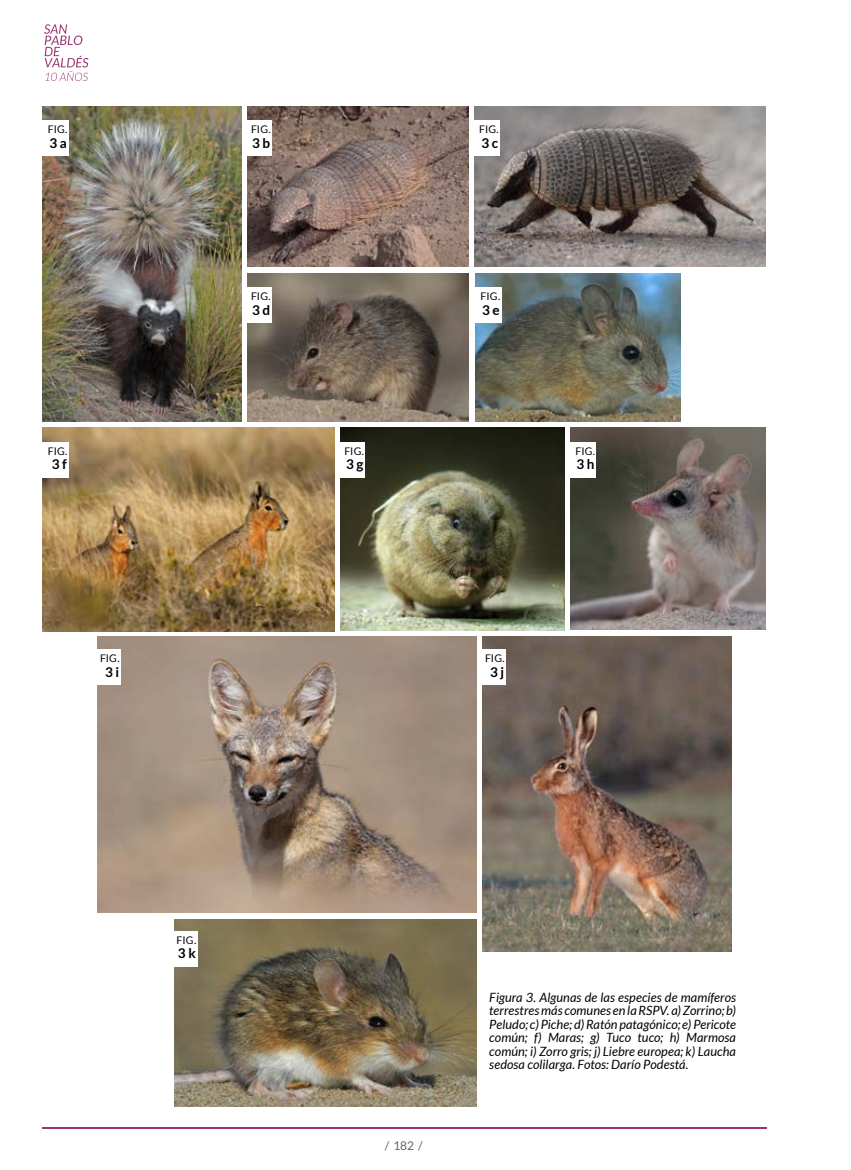
<style>
.page{position:relative;width:851px;height:1170px;background:#fff}
.page>*{position:absolute;margin:0;border:0;box-sizing:border-box;transform-origin:0 0}
.t1{font:700 13.5px "Lato";color:#000}
.t2{font:italic 12.75px/13.5px "Lato";letter-spacing:.005em;color:#000;text-align:justify}
.t3{font:12px "Lato";color:#646567}
.t4{font:10.5px "Lato";letter-spacing:.005em;color:#000}
</style>
<div class="page">
<svg style="left:44px;top:24px;width:45px;height:57px"></svg>
<hr style="left:42px;top:1127px;width:724px;height:1px;background:#993672">
<img style="left:43px;top:106px;width:198px;height:315px">
<div style="left:41px;top:121px;width:28px;height:35px;background:#fff"></div>
<img style="left:247px;top:106px;width:221px;height:161px">
<img style="left:247px;top:273px;width:221px;height:148px">
<img style="left:474px;top:106px;width:291px;height:161px">
<img style="left:475px;top:273px;width:205px;height:148px">
<div style="left:244px;top:121px;width:28px;height:35px;background:#fff"></div>
<div style="left:244px;top:288px;width:28px;height:35px;background:#fff"></div>
<div style="left:472px;top:121px;width:27px;height:35px;background:#fff"></div>
<div style="left:473px;top:288px;width:28px;height:35px;background:#fff"></div>
<img style="left:43px;top:427px;width:291px;height:204px">
<img style="left:341px;top:427px;width:223px;height:203px">
<img style="left:570px;top:427px;width:195px;height:202px">
<img style="left:98px;top:636px;width:378px;height:276px">
<img style="left:483px;top:636px;width:248px;height:315px">
<img style="left:175px;top:919px;width:301px;height:187px">
<div style="left:41px;top:442px;width:28px;height:35px;background:#fff"></div>
<div style="left:93px;top:649px;width:28px;height:36px;background:#fff"></div>
<div style="left:478px;top:649px;width:27px;height:36px;background:#fff"></div>
<div style="left:170px;top:931px;width:27px;height:35px;background:#fff"></div>
<div style="left:337px;top:442px;width:28px;height:35px;background:#fff"></div>
<div style="left:568px;top:442px;width:28px;height:35px;background:#fff"></div>
<p class="t4" style="left:48px;top:124px;width:21px">FIG.</p>
<p class="t1" style="left:49px;top:135px;width:19px">3 a</p>
<p class="t4" style="left:48px;top:445px;width:21px">FIG.</p>
<p class="t1" style="left:52px;top:456px;width:17px">3 f</p>
<p class="t4" style="left:100px;top:652px;width:21px">FIG.</p>
<p class="t1" style="left:105px;top:664px;width:16px">3 i</p>
<p class="t4" style="left:251px;top:124px;width:21px">FIG.</p>
<p class="t1" style="left:252px;top:135px;width:20px">3 b</p>
<p class="t4" style="left:251px;top:290px;width:21px">FIG.</p>
<p class="t1" style="left:252px;top:302px;width:20px">3 d</p>
<p class="t4" style="left:344px;top:445px;width:21px">FIG.</p>
<p class="t1" style="left:346px;top:456px;width:19px">3 g</p>
<p class="t4" style="left:479px;top:124px;width:21px">FIG.</p>
<p class="t1" style="left:481px;top:135px;width:18px">3 c</p>
<p class="t4" style="left:480px;top:290px;width:21px">FIG.</p>
<p class="t1" style="left:482px;top:302px;width:19px">3 e</p>
<p class="t4" style="left:575px;top:445px;width:21px">FIG.</p>
<p class="t1" style="left:576px;top:456px;width:20px">3 h</p>
<p class="t4" style="left:485px;top:652px;width:21px">FIG.</p>
<p class="t1" style="left:490px;top:664px;width:16px">3 j</p>
<p class="t4" style="left:176px;top:934px;width:21px">FIG.</p>
<p class="t1" style="left:178px;top:945px;width:19px">3 k</p>
<p class="t3" style="left:384px;top:1138px;width:40px">/ 182 /</p>
<p class="t2" style="left:489px;top:990px;width:248px">Figura 3. Algunas de las especies de mamíferos terrestres más comunes en la RSPV. a) Zorrino; b)<br>Peludo; c) Piche; d) Ratón patagónico; e) Pericote común; f) Maras; g) Tuco tuco; h) Marmosa común; i) Zorro gris; j) Liebre europea; k) Laucha sedosa colilarga. Fotos: Darío Podestá.</p>
</div>
